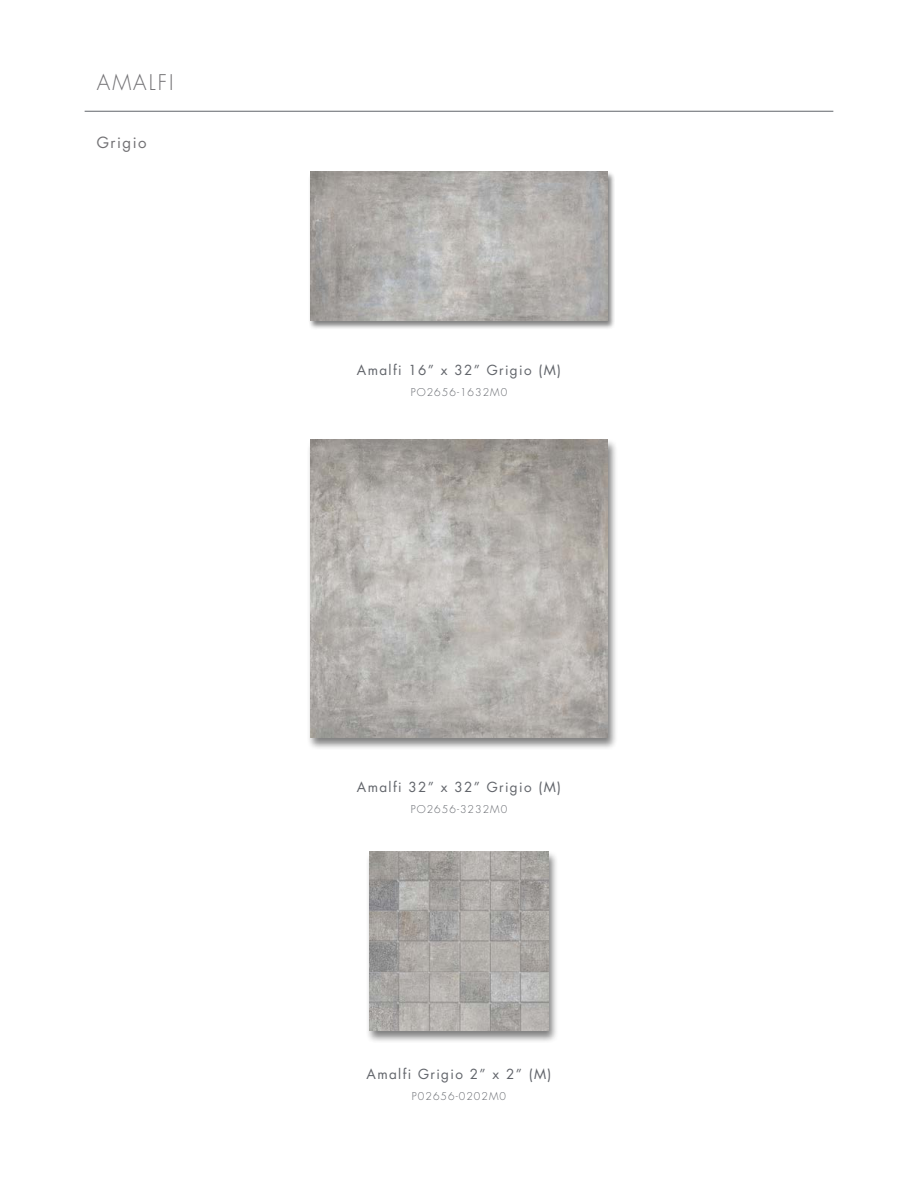
<style>
.page{position:relative;width:918px;height:1188px;background:#fff}
.page>*{position:absolute;margin:0;border:0;box-sizing:border-box;transform-origin:0 0}
.t1{font:300 21px "Futura LT";letter-spacing:.1em;color:#717073}
.t2{font:15px "Futura LT";letter-spacing:.1em;color:#717073}
.t3{font:13.5px "Futura LT";letter-spacing:.1em;color:#61646a}
.t4{font:300 10.5px "Futura LT";letter-spacing:.1em;color:#61646a}
</style>
<div class="page">
<hr style="left:85px;top:111px;width:748px;height:1px;background:#61646a">
<div style="left:307px;top:439px;width:311px;height:311px;background:#000;opacity:.5"></div>
<img style="left:310px;top:440px;width:298px;height:298px">
<div style="left:366px;top:850px;width:193px;height:194px;background:#000;opacity:.5"></div>
<img style="left:369px;top:851px;width:180px;height:179px">
<div style="left:308px;top:171px;width:307px;height:159px;background:#000;opacity:.5"></div>
<img style="left:310px;top:172px;width:298px;height:149px">
<h1 class="t1" style="left:97px;top:69px;width:78px">AMALFI</h1>
<p class="t2" style="left:97px;top:133px;width:51px">Grigio</p>
<p class="t3" style="left:357px;top:362px;width:206px">Amalfi 16” x 32” Grigio (M)</p>
<p class="t4" style="left:411px;top:386px;width:98px">PO2656-1632M0</p>
<p class="t3" style="left:357px;top:779px;width:206px">Amalfi 32” x 32” Grigio (M)</p>
<p class="t4" style="left:411px;top:803px;width:98px">PO2656-3232M0</p>
<p class="t3" style="left:367px;top:1066px;width:186px">Amalfi Grigio 2” x 2” (M)</p>
<p class="t4" style="left:412px;top:1090px;width:96px">P02656-0202M0</p>
</div>
